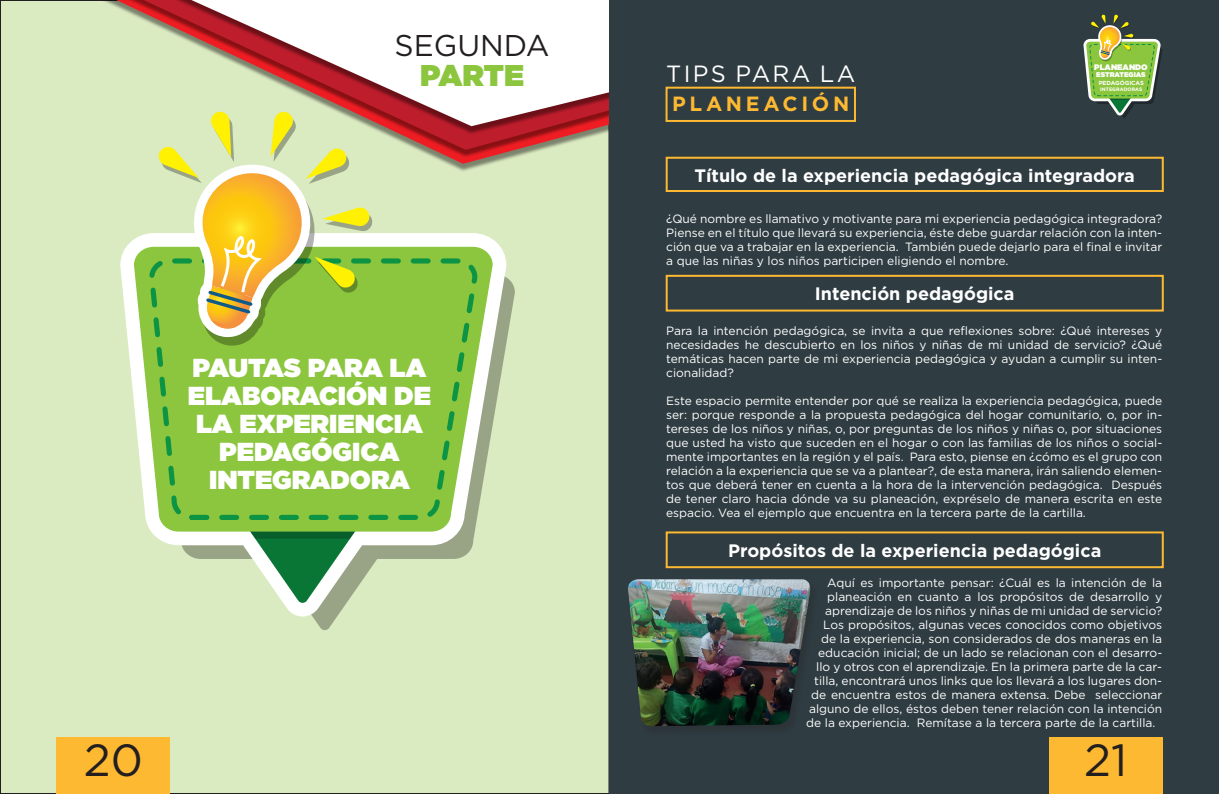
<style>
.page{position:relative;width:1219px;height:794px;background:#fff}
.page>*{position:absolute;margin:0;border:0;box-sizing:border-box;transform-origin:0 0}
.t1{font:45px "Gotham";color:#231f20}
.t2{font:30px "Gotham";color:#231f20}
.t3{font:900 30px "Gotham";color:#8bc63e}
.t4{font:900 26px/28px "Gotham";color:#fff;text-align:center}
.t5{font:23.5px "Gotham";letter-spacing:.1em;color:#fff}
.t6{font:700 20.6px "Gotham";letter-spacing:.18em;color:#fdb931}
.t7{font:700 18px "Gotham";color:#fff}
.t8{font:12px/14px "Gotham";color:#fff;text-align:justify}
.t9{font:900 8px "Gotham";color:#fff}
.t10{font:900 6.9px "Gotham";letter-spacing:-.005em;color:#fff}
.t11{font:700 5.9px "Gotham";color:#fff}
.t12{font:700 4.9px "Gotham";color:#fff}
</style>
<div class="page">
<div style="left:0;top:1px;width:609px;height:792px;background:#daeac1"></div>
<img style="left:121px;top:0;width:488px;height:160px">
<svg style="left:144px;top:0;width:465px;height:150px"></svg>
<img style="left:168px;top:0;width:441px;height:136px">
<svg style="left:191px;top:0;width:418px;height:126px;background:#e6c6c4"></svg>
<svg style="left:299px;top:277px;width:216px;height:353px"></svg>
<svg style="left:120px;top:233px;width:386px;height:383px"></svg>
<svg style="left:237px;top:531px;width:132px;height:72px"></svg>
<svg style="left:134px;top:247px;width:359px;height:284px"></svg>
<svg style="left:147px;top:256px;width:333px;height:266px;background:#8bc646"></svg>
<svg style="left:158px;top:110px;width:214px;height:240px"></svg>
<div style="left:57px;top:737px;width:113px;height:57px;background:#fdb931"></div>
<div style="left:609px;top:0;width:610px;height:794px;background:#2f3c42"></div>
<div style="left:1049px;top:737px;width:113px;height:57px;background:#fdb931"></div>
<svg style="left:1083px;top:15px;width:79px;height:103px"></svg>
<div style="left:666px;top:157px;width:498px;height:35px;border:2px solid #fdb931"></div>
<div style="left:666px;top:275px;width:498px;height:36px;border:2px solid #fdb931"></div>
<div style="left:666px;top:531px;width:498px;height:37px;border:2px solid #fdb931"></div>
<div style="left:666px;top:87px;width:190px;height:35px;border:2px solid #fdb931"></div>
<img style="left:628px;top:579px;width:183px;height:148px">
<h2 class="t2" style="left:395px;top:26px;width:157px">SEGUNDA</h2>
<h2 class="t3" style="left:420px;top:54px;width:105px">PARTE</h2>
<h3 class="t4" style="left:188px;top:353px;width:244px">PAUTAS PARA LA<br>ELABORACIÓN DE<br>LA EXPERIENCIA<br>PEDAGÓGICA<br>INTEGRADORA</h3>
<h1 class="t1" style="left:84px;top:731px;width:61px">20</h1>
<h3 class="t5" style="left:666px;top:58px;width:191px">TIPS PARA LA</h3>
<h3 class="t6" style="left:672px;top:90px;width:179px">PLANEACIÓN</h3>
<p class="t9" style="left:1094px;top:61px;width:55px">PLANEANDO</p>
<p class="t10" style="left:1096px;top:70px;width:51px">ESTRATEGIAS</p>
<p class="t11" style="left:1099px;top:79px;width:47px">PEDAGÓGICAS</p>
<p class="t12" style="left:1100px;top:86px;width:44px">INTEGRADORAS</p>
<h3 class="t7" style="left:695px;top:163px;width:442px">Título de la experiencia pedagógica integradora</h3>
<p class="t8" style="left:666px;top:211px;width:498px">¿Qué nombre es llamativo y motivante para mi experiencia pedagógica integradora?<br>Piense en el título que llevará su experiencia, éste debe guardar relación con la inten&shy;ción que va a trabajar en la experiencia. También puede dejarlo para el final e invitar a que las niñas y los niños participen eligiendo el nombre.</p>
<h3 class="t7" style="left:815px;top:282px;width:201px">Intención pedagógica</h3>
<p class="t8" style="left:666px;top:323px;width:498px">Para la intención pedagógica, se invita a que reflexiones sobre: ¿Qué intereses y necesidades he descubierto en los niños y niñas de mi unidad de servicio? ¿Qué temáticas hacen parte de mi experiencia pedagógica y ayudan a cumplir su inten&shy;cionalidad?</p>
<p class="t8" style="left:666px;top:393px;width:498px">Este espacio permite entender por qué se realiza la experiencia pedagógica, puede ser: porque responde a la propuesta pedagógica del hogar comunitario, o, por in&shy;tereses de los niños y niñas, o, por preguntas de los niños y niñas o, por situaciones que usted ha visto que suceden en el hogar o con las familias de los niños o social&shy;mente importantes en la región y el país. Para esto, piense en ¿cómo es el grupo con relación a la experiencia que se va a plantear?, de esta manera, irán saliendo elemen&shy;tos que deberá tener en cuenta a la hora de la intervención pedagógica. Después de tener claro hacia dónde va su planeación, expréselo de manera escrita en este espacio. Vea el ejemplo que encuentra en la tercera parte de la cartilla.</p>
<h3 class="t7" style="left:728px;top:539px;width:375px">Propósitos de la experiencia pedagógica</h3>
<p class="t8" style="left:827px;top:575px;width:337px">Aquí es importante pensar: ¿Cuál es la intención de la</p>
<p class="t8" style="left:827px;top:589px;width:336px">planeación en cuanto a los propósitos de desarrollo y</p>
<p class="t8" style="left:825px;top:603px;width:339px">aprendizaje de los niños y niñas de mi unidad de servicio?</p>
<p class="t8" style="left:823px;top:617px;width:341px">Los propósitos, algunas veces conocidos como objetivos</p>
<p class="t8" style="left:821px;top:631px;width:342px">de la experiencia, son considerados de dos maneras en la</p>
<p class="t8" style="left:818px;top:645px;width:346px">educación inicial; de un lado se relacionan con el desarro-</p>
<p class="t8" style="left:816px;top:659px;width:347px">llo y otros con el aprendizaje. En la primera parte de la car-</p>
<p class="t8" style="left:814px;top:673px;width:349px">tilla, encontrará unos links que los llevará a los lugares don-</p>
<p class="t8" style="left:811px;top:687px;width:352px">de encuentra estos de manera extensa. Debe seleccionar</p>
<p class="t8" style="left:809px;top:701px;width:355px">alguno de ellos, éstos deben tener relación con la intención</p>
<p class="t8" style="left:806px;top:715px;width:351px">de la experiencia. Remítase a la tercera parte de la cartilla.</p>
<h1 class="t1" style="left:1084px;top:731px;width:45px">21</h1>
</div>
